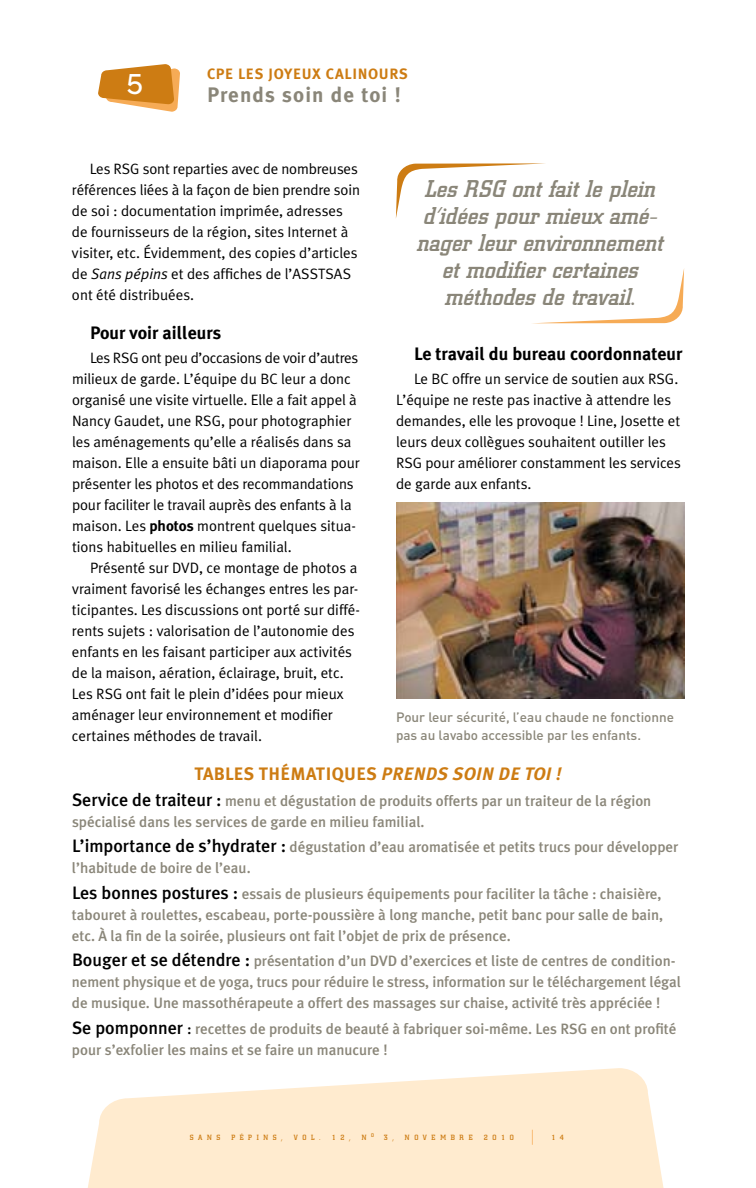
<style>
.page{position:relative;width:756px;height:1188px;background:#fff}
.page>*{position:absolute;margin:0;border:0;box-sizing:border-box;transform-origin:0 0}
.t1{font:38.55px "Coquette";color:#fff}
.t2{font:italic 500 24px/27px "City";color:#8a8679;text-align:center}
.t3{font:700 21px "Meta Plus";color:#8a8679}
.t4{font:700 18px "Meta Plus";letter-spacing:-.01em;color:#000}
.t5{font:700 18px "Meta Plus";letter-spacing:.02em;color:#cd7c13}
.t6{font:15px/21px "Meta Plus Normal";color:#000}
.t7{font:500 15px/21px "Meta Plus";color:#8a8679}
.t8{font:700 15px "Meta Plus";letter-spacing:.045em;color:#cd7c13}
.t9{font:500 13.5px/18px "DIN";color:#8a8679}
.t10{font:500 7.5px "City";letter-spacing:.62em;color:#cd7c13}
.s1{font-style:italic}
.s2{font-family:"Meta Plus";font-weight:700}
.s3{font-size:18px;color:#000}
.s4{color:#000}
.s5{font-size:15px;color:#f6ab56}
</style>
<div class="page">
<svg style="left:88px;top:1068px;width:576px;height:120px;fill:#ffebcf"></svg>
<svg style="left:396px;top:163px;width:149px;height:55px"></svg>
<svg style="left:540px;top:269px;width:144px;height:54px"></svg>
<svg style="left:98px;top:64px;width:82px;height:48px"></svg>
<img style="left:396px;top:503px;width:288px;height:196px">
<h1 class="t1" style="left:125px;top:56px;width:20px">5</h1>
<p class="t8" style="left:207px;top:65px;width:203px">CPE Les Joyeux Calinours</p>
<h3 class="t3" style="left:207px;top:82px;width:195px">Prends soin de toi !</h3>
<p class="t6" style="left:72px;top:158px;width:289px;text-indent:18px">Les RSG sont reparties avec de nombreuses références liées à la façon de bien prendre soin de soi : documentation imprimée, adresses de fournisseurs de la région, sites Internet à visiter, etc. Évidemment, des copies d’articles de <span class="s1">Sans pépins</span> et des affiches de l’ASSTSAS ont été distribuées.</p>
<p class="t4" style="left:90px;top:322px;width:133px">Pour voir ailleurs</p>
<p class="t6" style="left:72px;top:347px;width:289px;text-indent:18px">Les RSG ont peu d’occasions de voir d’autres milieux de garde. L’équipe du BC leur a donc organisé une visite virtuelle. Elle a fait appel à Nancy Gaudet, une RSG, pour photographier les aménagements qu’elle a réalisés dans sa maison. Elle a ensuite bâti un diaporama pour présenter les photos et des recommandations pour faciliter le travail auprès des enfants à la maison. Les <span class="s2">photos</span> montrent quelques situa&shy;tions habituelles en milieu familial.</p>
<p class="t6" style="left:72px;top:557px;width:290px;text-indent:18px">Présenté sur DVD, ce montage de photos a vraiment favorisé les échanges entres les par&shy;ticipantes. Les discussions ont porté sur diffé&shy;rents sujets : valorisation de l’autonomie des enfants en les faisant participer aux activités de la maison, aération, éclairage, bruit, etc.<br>Les RSG ont fait le plein d’idées pour mieux aménager leur environnement et modifier certaines méthodes de travail.</p>
<h2 class="t2" style="left:417px;top:175px;width:248px">Les RSG ont fait le plein d’idées pour mieux amé&shy;nager leur environnement et modifier certaines méthodes de travail.</h2>
<p class="t4" style="left:414px;top:343px;width:270px">Le travail du bureau coordonnateur</p>
<p class="t6" style="left:396px;top:368px;width:286px;text-indent:18px">Le BC offre un service de soutien aux RSG.<br>L’équipe ne reste pas inactive à attendre les demandes, elle les provoque ! Line, Josette et leurs deux collègues souhaitent outiller les RSG pour améliorer constamment les services de garde aux enfants.</p>
<p class="t9" style="left:396px;top:707px;width:280px">Pour leur sécurité, l’eau chaude ne fonctionne pas au lavabo accessible par les enfants.</p>
<p class="t5" style="left:194px;top:763px;width:369px">Tabl es th ématiques <span class="s1">PRENDS SOIN DE TOI !</span></p>
<p class="t7" style="left:72px;top:790px;width:581px"><span class="s3">Service de traiteur :</span> menu et dégustation de produits offerts par un traiteur de la région spécialisé dans les services de garde en milieu familial.</p>
<p class="t7" style="left:72px;top:836px;width:608px"><span class="s3">L’importance de s’hydrater :</span> dégustation d’eau aromatisée et petits trucs pour développer l’habitude de boire de l’eau.</p>
<p class="t7" style="left:72px;top:883px;width:593px;text-align:justify"><span class="s3">Les bonnes postures :</span> essais de plusieurs équipements pour faciliter la tâche : chaisière, tabouret à roulettes, escabeau, porte-poussière à long manche, petit banc pour salle de bain, etc. À la fin de la soirée, plusieurs ont fait l’objet de prix de présence.</p>
<p class="t7" style="left:72px;top:950px;width:611px"><span class="s3">Bouger et se détendre :</span> présentation d’un DVD d’exercices et liste de centres de condition&shy;nement physique et de yoga, trucs pour réduire le stress, information sur le téléchargement légal de musique. Une massothérapeute a offert des massages sur chaise, activité très appréciée !</p>
<p class="t7" style="left:72px;top:1018px;width:606px"><span class="s3">Se pomponner</span> <span class="s4">:</span> recettes de produits de beauté à fabriquer soi-même. Les RSG en ont profité pour s’exfolier les mains et se faire un manucure !</p>
<p class="t10" style="left:190px;top:1133px;width:32px">SANS</p>
<p class="t10" style="left:232px;top:1133px;width:53px">PÉPINS,</p>
<p class="t10" style="left:294px;top:1133px;width:28px">VOL.</p>
<p class="t10" style="left:332px;top:1133px;width:20px">12,</p>
<p class="t10" style="left:362px;top:1133px;width:14px">N <sup>O</sup></p>
<p class="t10" style="left:384px;top:1133px;width:11px">3 ,</p>
<p class="t10" style="left:405px;top:1133px;width:69px">NOVEMBRE</p>
<p class="t10" style="left:484px;top:1133px;width:51px">2010 <span class="s5">|</span></p>
<p class="t10" style="left:551px;top:1133px;width:14px">1 4</p>
</div>
